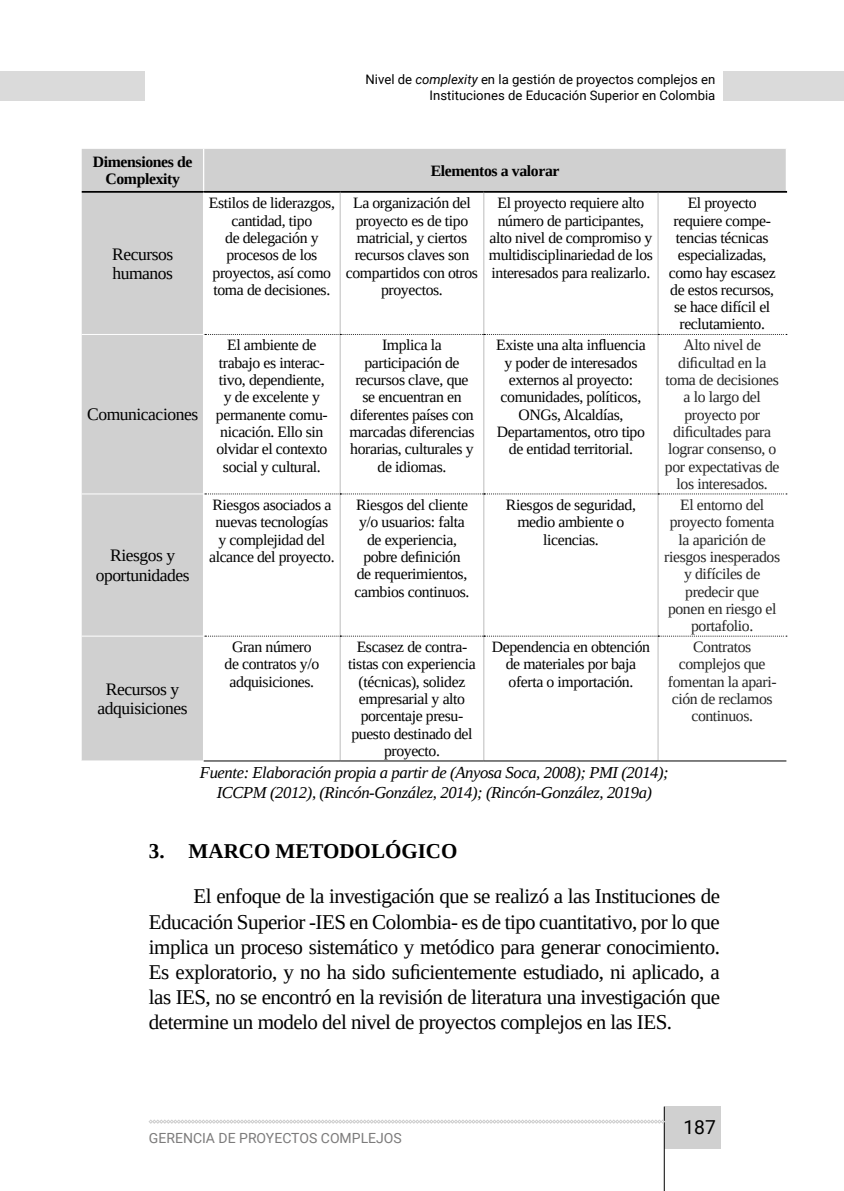
<style>
.page{position:relative;width:844px;height:1191px;background:#fff}
.page>*{position:absolute;margin:0;border:0;box-sizing:border-box;transform-origin:0 0}
.t1{font:21px/25.2px "Liberation Serif";letter-spacing:-.025em;color:#000;text-align:justify}
.t2{font:700 21px "Liberation Serif";color:#000}
.t3{font:19.25px "Roboto";color:#000}
.t4{font:17.5px/19.2px "Liberation Serif";letter-spacing:-.025em;color:#000;text-align:center}
.t5{font:italic 16.62px/19.1px "Liberation Serif";letter-spacing:-.025em;color:#000;text-align:center}
.t6{font:15.75px/17.3px "Liberation Serif";letter-spacing:-.025em;color:#000;text-align:center}
.t7{font:15.75px/17.3px "Liberation Serif";letter-spacing:-.025em;color:#262626;text-align:center}
.t8{font:700 15.75px/17.3px "Liberation Serif";letter-spacing:-.025em;color:#000;text-align:center}
.t9{font:14px "Roboto";color:#7c7b7b}
.t10{font:13.12px/15.8px "Roboto";color:#000;text-align:right}
.s1{font-style:italic}
</style>
<div class="page">
<div style="left:664px;top:1106px;width:56px;height:43px;background:#d0d0d0"></div>
<hr style="left:663px;top:1106px;width:1px;height:85px;background:#000">
<svg style="left:149px;top:1119px;width:515px;height:4px"></svg>
<div style="left:0;top:71px;width:145px;height:29px;background:#dadada"></div>
<div style="left:723px;top:71px;width:120px;height:29px;background:#dadada"></div>
<svg style="left:82px;top:149px;width:704px;height:611px"></svg>
<hr style="left:203px;top:149px;width:1px;height:42px;background:#fff">
<hr style="left:785px;top:149px;width:1px;height:42px;background:#fff">
<hr style="left:82px;top:191px;width:121px;height:2px;background:#000">
<hr style="left:203px;top:191px;width:137px;height:2px;background:#000">
<hr style="left:340px;top:191px;width:143px;height:2px;background:#000">
<hr style="left:483px;top:191px;width:175px;height:2px;background:#000">
<hr style="left:658px;top:191px;width:128px;height:2px;background:#000">
<hr style="left:339px;top:193px;width:1px;height:141px;background:#bcbcbc">
<hr style="left:483px;top:193px;width:1px;height:141px;background:#bcbcbc">
<hr style="left:657px;top:193px;width:1px;height:141px;background:#bcbcbc">
<hr style="left:339px;top:335px;width:1px;height:158px;background:#bcbcbc">
<hr style="left:483px;top:335px;width:1px;height:158px;background:#bcbcbc">
<hr style="left:657px;top:335px;width:1px;height:158px;background:#bcbcbc">
<hr style="left:339px;top:494px;width:1px;height:141px;background:#bcbcbc">
<hr style="left:483px;top:494px;width:1px;height:141px;background:#bcbcbc">
<hr style="left:657px;top:494px;width:1px;height:141px;background:#bcbcbc">
<hr style="left:339px;top:636px;width:1px;height:124px;background:#bcbcbc">
<hr style="left:483px;top:636px;width:1px;height:124px;background:#bcbcbc">
<hr style="left:657px;top:636px;width:1px;height:124px;background:#bcbcbc">
<svg style="left:205px;top:334px;width:581px;height:1px"></svg>
<svg style="left:205px;top:493px;width:581px;height:1px"></svg>
<svg style="left:205px;top:635px;width:581px;height:1px"></svg>
<hr style="left:203px;top:193px;width:1px;height:141px;background:#fff">
<hr style="left:203px;top:334px;width:1px;height:160px;background:#fff">
<hr style="left:203px;top:494px;width:1px;height:142px;background:#fff">
<hr style="left:203px;top:636px;width:1px;height:124px;background:#fff">
<hr style="left:203px;top:760px;width:137px;height:1px;background:#000">
<hr style="left:340px;top:760px;width:143px;height:1px;background:#000">
<hr style="left:483px;top:760px;width:175px;height:1px;background:#000">
<hr style="left:658px;top:760px;width:128px;height:1px;background:#000">
<hr style="left:82px;top:334px;width:121px;height:1px;background:#fff">
<hr style="left:82px;top:493px;width:121px;height:1px;background:#fff">
<hr style="left:82px;top:635px;width:121px;height:1px;background:#fff">
<p class="t10" style="left:365px;top:71px;width:351px">Nivel de <span class="s1">complexity</span> en la gestión de proyectos complejos en<br>Instituciones de Educación Superior en Colombia</p>
<p class="t8" style="left:93px;top:153px;width:101px">Dimensiones de<br>Complexity</p>
<p class="t8" style="left:431px;top:161px;width:130px">Elementos a valorar</p>
<p class="t4" style="left:112px;top:244px;width:63px;text-align:left">Recursos humanos</p>
<p class="t4" style="left:87px;top:405px;width:112px">Comunicaciones</p>
<p class="t4" style="left:96px;top:546px;width:95px">Riesgos y oportunidades</p>
<p class="t6" style="left:209px;top:194px;width:128px">Estilos de liderazgos, cantidad, tipo<br>de delegación y procesos de los proyectos, así como toma de decisiones.</p>
<p class="t6" style="left:346px;top:194px;width:134px">La organización del proyecto es de tipo matricial, y ciertos recursos claves son compartidos con otros proyectos.</p>
<p class="t6" style="left:488px;top:194px;width:166px">El proyecto requiere alto número de participantes, alto nivel de compromiso y multidisciplinariedad de los interesados para realizarlo.</p>
<p class="t6" style="left:668px;top:194px;width:108px">El proyecto requiere compe&shy;tencias técnicas especializadas, como hay escasez de estos recursos, se hace difícil el reclutamiento.</p>
<p class="t6" style="left:216px;top:336px;width:113px">El ambiente de trabajo es interac&shy;tivo, dependiente, y de excelente y permanente comu&shy;nicación. Ello sin olvidar el contexto social y cultural.</p>
<p class="t6" style="left:349px;top:336px;width:127px">Implica la participación de recursos clave, que se encuentran en diferentes países con marcadas diferencias horarias, culturales y de idiomas.</p>
<p class="t6" style="left:496px;top:336px;width:151px">Existe una alta influencia y poder de interesados externos al proyecto: comunidades, políticos,<br>ONGs, Alcaldías,<br>Departamentos, otro tipo de entidad territorial.</p>
<p class="t7" style="left:664px;top:336px;width:116px">Alto nivel de dificultad en la toma de decisiones a lo largo del proyecto por dificultades para lograr consenso, o por expectativas de los interesados.</p>
<p class="t6" style="left:209px;top:496px;width:127px">Riesgos asociados a nuevas tecnologías<br>y complejidad del alcance del proyecto.</p>
<p class="t6" style="left:354px;top:496px;width:116px">Riesgos del cliente y/o usuarios: falta de experiencia, pobre definición de requerimientos, cambios continuos.</p>
<p class="t6" style="left:506px;top:496px;width:131px">Riesgos de seguridad, medio ambiente o licencias.</p>
<p class="t7" style="left:664px;top:496px;width:117px">El entorno del proyecto fomenta la aparición de riesgos inesperados y difíciles de predecir que<br>ponen en riesgo el portafolio.</p>
<p class="t6" style="left:224px;top:638px;width:96px">Gran número de contratos y/o adquisiciones.</p>
<p class="t6" style="left:348px;top:638px;width:129px">Escasez de contra&shy;tistas con experiencia (técnicas), solidez empresarial y alto porcentaje presu&shy;puesto destinado del proyecto.</p>
<p class="t6" style="left:491px;top:638px;width:160px">Dependencia en obtención de materiales por baja oferta o importación.</p>
<p class="t7" style="left:667px;top:638px;width:110px">Contratos complejos que fomentan la apari&shy;ción de reclamos continuos.</p>
<p class="t5" style="left:200px;top:763px;width:470px">Fuente: Elaboración propia a partir de (Anyosa Soca, 2008); PMI (2014);<br>ICCPM (2012), (Rincón-González, 2014); (Rincón-González, 2019a)</p>
<h1 class="t2" style="left:149px;top:837px;width:310px">3. MARCO METODOLÓGICO</h1>
<p class="t1" style="left:149px;top:883px;width:572px;text-indent:45px">El enfoque de la investigación que se realizó a las Instituciones de Educación Superior -IES en Colombia- es de tipo cuantitativo, por lo que implica un proceso sistemático y metódico para generar conocimiento.<br>Es exploratorio, y no ha sido suficientemente estudiado, ni aplicado, a las IES, no se encontró en la revisión de literatura una investigación que determine un modelo del nivel de proyectos complejos en las IES.</p>
<p class="t4" style="left:98px;top:679px;width:92px">Recursos y adquisiciones</p>
<p class="t9" style="left:149px;top:1127px;width:254px">GERENCIA DE PROYECTOS COMPLEJOS</p>
<p class="t3" style="left:683px;top:1114px;width:34px">187</p>
</div>
